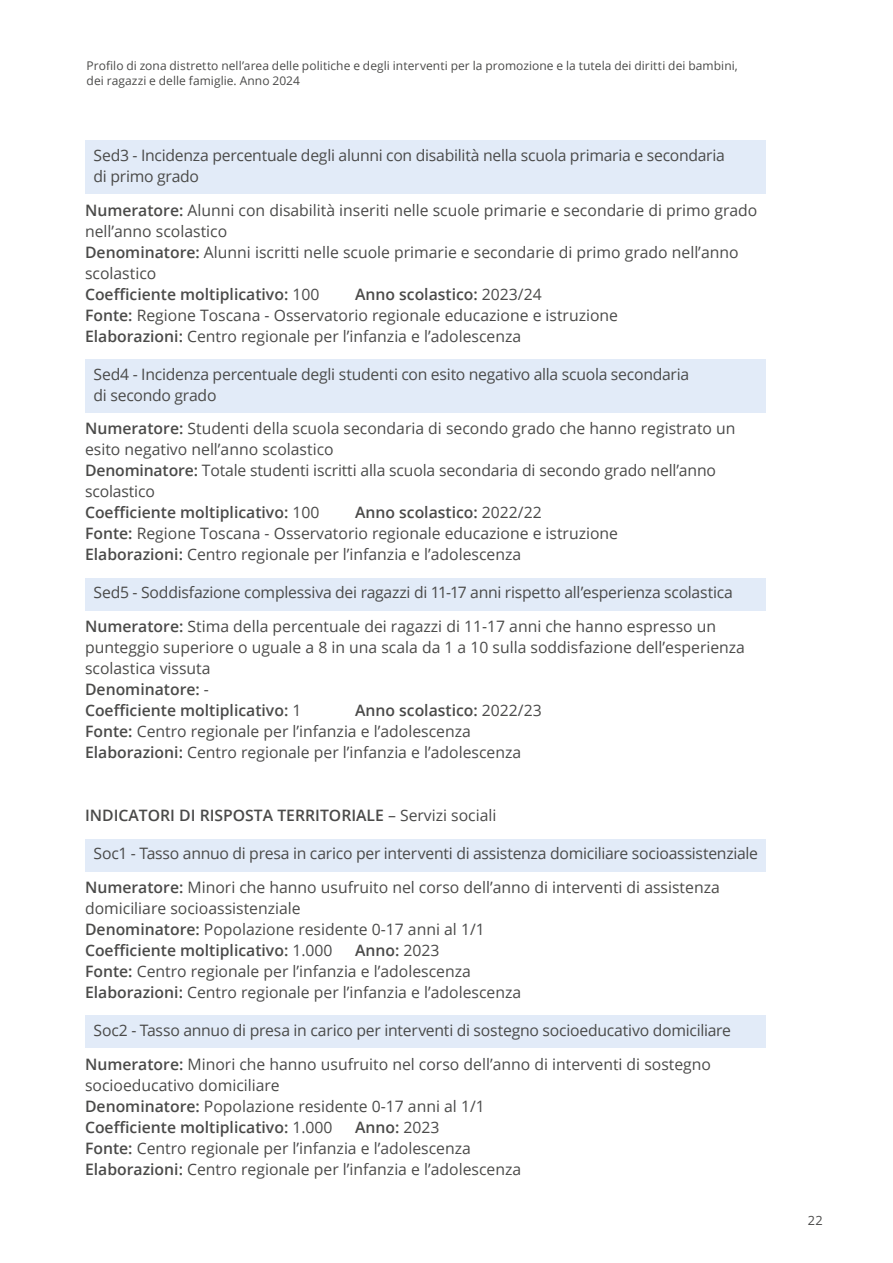
<style>
.page{position:relative;width:893px;height:1263px;background:#fff}
.page>*{position:absolute;margin:0;border:0;box-sizing:border-box;transform-origin:0 0}
.t1{font:15.75px/21px "Open Sans";color:#4a4a49}
.t2{font:600 15.75px "Open Sans";color:#4a4a49}
.t3{font:12.75px "Open Sans";color:#4a4a49}
.t4{font:12px/14.4px "Open Sans";letter-spacing:.005em;color:#4a4a49}
.s1{font-weight:600}
.s2{font-weight:400}
</style>
<div class="page">
<div style="left:85px;top:140px;width:680px;height:54px;background:#e2ebf8"></div>
<div style="left:85px;top:359px;width:680px;height:54px;background:#e2ebf8"></div>
<div style="left:85px;top:578px;width:680px;height:33px;background:#e2ebf8"></div>
<div style="left:85px;top:839px;width:680px;height:32px;background:#e2ebf8"></div>
<div style="left:85px;top:1015px;width:680px;height:33px;background:#e2ebf8"></div>
<p class="t4" style="left:87px;top:59px;width:653px">Profilo di zona distretto nell’area delle politiche e degli interventi per la promozione e la tutela dei diritti dei bambini, dei ragazzi e delle famiglie. Anno 2024</p>
<p class="t1" style="left:94px;top:144px;width:633px">Sed3 - Incidenza percentuale degli alunni con disabilità nella scuola primaria e secondaria di primo grado</p>
<p class="t1" style="left:85px;top:199px;width:674px"><span class="s1">Numeratore:</span> Alunni con disabilità inseriti nelle scuole primarie e secondarie di primo grado nell’anno scolastico<br><span class="s1">Denominatore:</span> Alunni iscritti nelle scuole primarie e secondarie di primo grado nell’anno scolastico<br><span class="s1">Coefficiente moltiplicativo:</span> 100</p>
<p class="t1" style="left:85px;top:283px;width:535px;text-indent:270px"><span class="s1">Anno scolastico:</span> 2023/24<br><span class="s1">Fonte:</span> Regione Toscana - Osservatorio regionale educazione e istruzione<br><span class="s1">Elaborazioni:</span> Centro regionale per l’infanzia e l’adolescenza</p>
<p class="t1" style="left:94px;top:363px;width:597px">Sed4 - Incidenza percentuale degli studenti con esito negativo alla scuola secondaria di secondo grado</p>
<p class="t1" style="left:85px;top:418px;width:652px"><span class="s1">Numeratore:</span> Studenti della scuola secondaria di secondo grado che hanno registrato un esito negativo nell’anno scolastico<br><span class="s1">Denominatore:</span> Totale studenti iscritti alla scuola secondaria di secondo grado nell’anno scolastico<br><span class="s1">Coefficiente moltiplicativo:</span> 100</p>
<p class="t1" style="left:85px;top:502px;width:535px;text-indent:270px"><span class="s1">Anno scolastico:</span> 2022/22<br><span class="s1">Fonte:</span> Regione Toscana - Osservatorio regionale educazione e istruzione<br><span class="s1">Elaborazioni:</span> Centro regionale per l’infanzia e l’adolescenza</p>
<p class="t1" style="left:85px;top:575px;width:649px;line-height:33.8px;text-indent:9px">Sed5 - Soddisfazione complessiva dei ragazzi di 11-17 anni rispetto all’esperienza scolastica<br><span class="s1">Numeratore:</span> Stima della percentuale dei ragazzi di 11-17 anni che hanno espresso un</p>
<p class="t1" style="left:85px;top:636px;width:661px">punteggio superiore o uguale a 8 in una scala da 1 a 10 sulla soddisfazione dell’esperienza scolastica vissuta<br><span class="s1">Denominatore:</span> -<br><span class="s1">Coefficiente moltiplicativo:</span> 1</p>
<p class="t1" style="left:85px;top:699px;width:458px;text-indent:270px"><span class="s1">Anno scolastico:</span> 2022/23<br><span class="s1">Fonte:</span> Centro regionale per l’infanzia e l’adolescenza<br><span class="s1">Elaborazioni:</span> Centro regionale per l’infanzia e l’adolescenza</p>
<p class="t2" style="left:85px;top:805px;width:413px">INDICATORI DI RISPOSTA TERRITORIALE <span class="s2">– Servizi sociali</span></p>
<p class="t1" style="left:85px;top:836px;width:675px;line-height:33.8px;text-indent:9px">Soc1 - Tasso annuo di presa in carico per interventi di assistenza domiciliare socioassistenziale<br><span class="s1">Numeratore:</span> Minori che hanno usufruito nel corso dell’anno di interventi di assistenza</p>
<p class="t1" style="left:85px;top:897px;width:401px">domiciliare socioassistenziale<br><span class="s1">Denominatore:</span> Popolazione residente 0-17 anni al 1/1<br><span class="s1">Coefficiente moltiplicativo:</span> 1.000</p>
<p class="t1" style="left:85px;top:939px;width:438px;text-indent:270px"><span class="s1">Anno:</span> 2023<br><span class="s1">Fonte:</span> Centro regionale per l’infanzia e l’adolescenza<br><span class="s1">Elaborazioni:</span> Centro regionale per l’infanzia e l’adolescenza</p>
<p class="t1" style="left:85px;top:1013px;width:648px;line-height:33.8px;text-indent:9px">Soc2 - Tasso annuo di presa in carico per interventi di sostegno socioeducativo domiciliare<br><span class="s1">Numeratore:</span> Minori che hanno usufruito nel corso dell’anno di interventi di sostegno</p>
<p class="t1" style="left:85px;top:1074px;width:401px">socioeducativo domiciliare<br><span class="s1">Denominatore:</span> Popolazione residente 0-17 anni al 1/1<br><span class="s1">Coefficiente moltiplicativo:</span> 1.000</p>
<p class="t1" style="left:85px;top:1116px;width:438px;text-indent:270px"><span class="s1">Anno:</span> 2023<br><span class="s1">Fonte:</span> Centro regionale per l’infanzia e l’adolescenza<br><span class="s1">Elaborazioni:</span> Centro regionale per l’infanzia e l’adolescenza</p>
<p class="t3" style="left:808px;top:1211px;width:16px">22</p>
</div>
